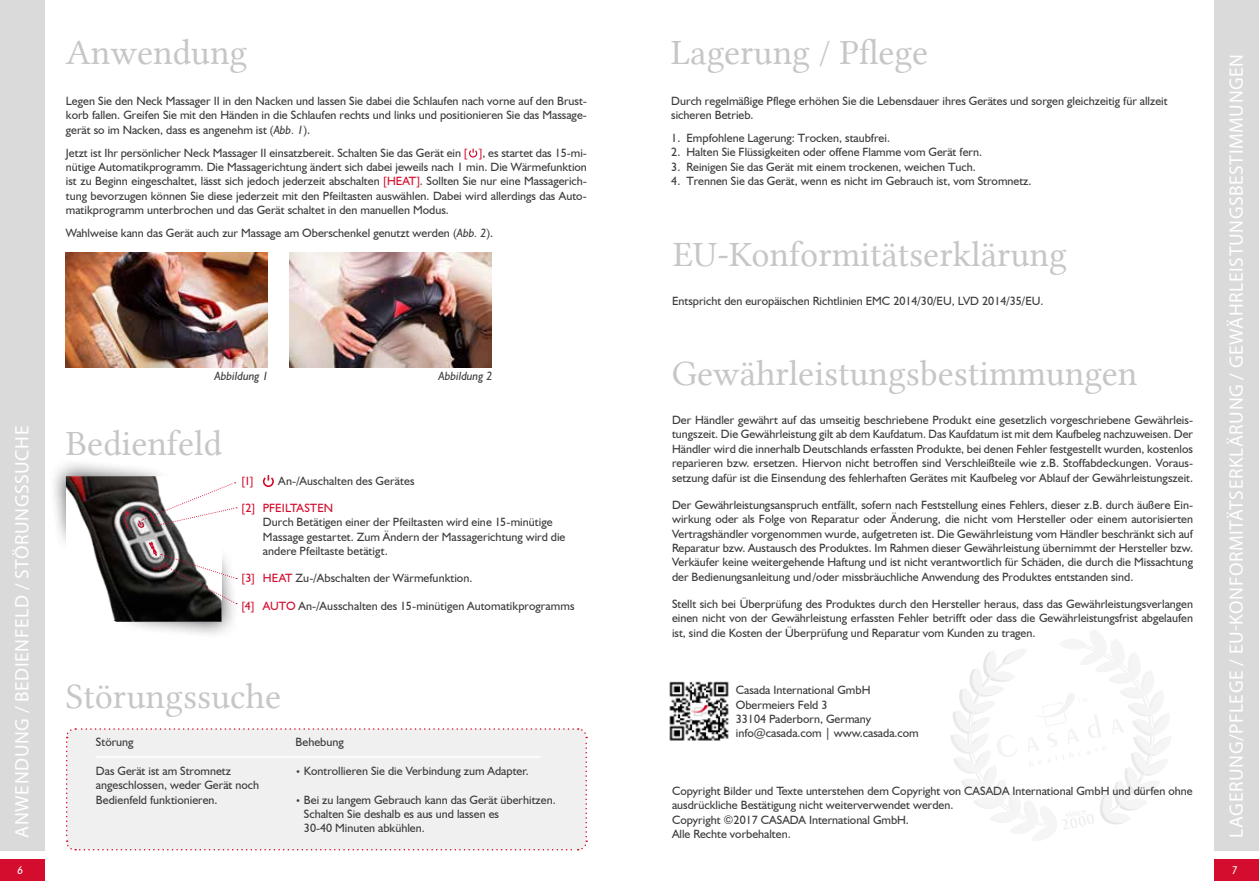
<style>
.page{position:relative;width:1259px;height:893px;background:#fff}
.page>*{position:absolute;margin:0;border:0;box-sizing:border-box;transform-origin:0 0}
.t1{font:36px "Lin Libertine";color:#c6c6c6}
.t2{font:19.5px "Myriad Pro";letter-spacing:.03em;color:#fff}
.t3{font:12px/14.4px "Humanist 521 BT";color:#3c3c3b}
.t4{font:italic 12px "Humanist 521 BT";color:#3c3c3b}
.t5{font:12px "Humanist 521 BT";letter-spacing:.005em;color:#d40c2d}
.t6{font:italic 11.25px "Humanist 521 BT";color:#fff}
.s1{font-style:italic}
.s2{color:#d40c2d}
.s3{font-size:9px}
</style>
<div class="page">
<div style="left:0;top:859px;width:45px;height:21px;background:#d40c2d"></div>
<div style="left:1214px;top:859px;width:45px;height:21px;background:#d40c2d"></div>
<div style="left:1214px;top:0;width:45px;height:850px;background:#dadada"></div>
<div style="left:0;top:0;width:45px;height:850px;background:#dadada"></div>
<div style="left:66px;top:728px;width:522px;height:123px;background:#f0f0f0"></div>
<hr style="left:96px;top:756px;width:444px;height:2px;background:#fff">
<svg style="left:951px;top:633px;width:216px;height:207px"></svg>
<svg style="left:262px;top:475px;width:12px;height:12px"></svg>
<div style="left:115px;top:544px;width:124px;height:95px;background:#000;opacity:.9"></div>
<div style="left:48px;top:458px;width:125px;height:95px;background:#000;opacity:.9"></div>
<svg style="left:66px;top:476px;width:171px;height:146px"></svg>
<svg style="left:469px;top:149px;width:9px;height:9px"></svg>
<img style="left:66px;top:253px;width:202px;height:114px">
<img style="left:289px;top:253px;width:203px;height:115px">
<img style="left:669px;top:681px;width:60px;height:60px">
<h1 class="t1" style="left:66px;top:32px;width:183px">Anwendung</h1>
<p class="t3" style="left:66px;top:93px;width:522px;text-align:justify">Legen Sie den Neck Massager II in den Nacken und lassen Sie dabei die Schlaufen nach vorne auf den Brust&shy;korb fallen. Greifen Sie mit den Händen in die Schlaufen rechts und links und positionieren Sie das Massage&shy;gerät so im Nacken, dass es angenehm ist (<span class="s1">Abb. 1</span>).</p>
<p class="t3" style="left:66px;top:145px;width:522px;text-align:justify">Jetzt ist Ihr persönlicher Neck Massager II einsatzbereit. Schalten Sie das Gerät ein <span class="s2">[ ]</span>, es startet das 15-mi&shy;nütige Automatikprogramm. Die Massagerichtung ändert sich dabei jeweils nach 1 min. Die Wärmefunktion ist zu Beginn eingeschaltet, lässt sich jedoch jederzeit abschalten <span class="s2">[HEAT]</span>. Sollten Sie nur eine Massagerich&shy;tung bevorzugen können Sie diese jederzeit mit den Pfeiltasten auswählen. Dabei wird allerdings das Auto&shy;matikprogramm unterbrochen und das Gerät schaltet in den manuellen Modus.</p>
<p class="t3" style="left:66px;top:225px;width:429px">Wahlweise kann das Gerät auch zur Massage am Oberschenkel genutzt werden (<span class="s1">Abb. 2</span>).</p>
<h2 class="t2" style="left:10px;top:837px;width:413px;rotate:-90deg">ANWENDUNG / BEDIENFELD / STÖRUNGSSUCHE</h2>
<p class="t4" style="left:215px;top:368px;width:55px">Abbildung 1</p>
<p class="t4" style="left:438px;top:368px;width:55px">Abbildung 2</p>
<h1 class="t1" style="left:66px;top:423px;width:157px">Bedienfeld</h1>
<p class="t5" style="left:242px;top:473px;width:14px">[1]</p>
<p class="t3" style="left:278px;top:473px;width:138px">An-/Auschalten des Gerätes</p>
<p class="t5" style="left:242px;top:501px;width:93px">[2] PFEILTASTEN</p>
<p class="t3" style="left:263px;top:515px;width:304px">Durch Betätigen einer der Pfeiltasten wird eine 15-minütige<br>Massage gestartet. Zum Ändern der Massagerichtung wird die andere Pfeiltaste betätigt.</p>
<p class="t3" style="left:242px;top:571px;width:232px"><span class="s2">[3] HEAT</span> Zu-/Abschalten der Wärmefunktion.</p>
<p class="t3" style="left:242px;top:598px;width:335px"><span class="s2">[4] AUTO</span> An-/Ausschalten des 15-minütigen Automatikprogramms</p>
<h1 class="t1" style="left:66px;top:676px;width:217px">Störungssuche</h1>
<p class="t3" style="left:96px;top:734px;width:39px">Störung</p>
<p class="t3" style="left:96px;top:763px;width:165px">Das Gerät ist am Stromnetz angeschlossen, weder Gerät noch<br>Bedienfeld funktionieren.</p>
<p class="t3" style="left:296px;top:734px;width:50px">Behebung</p>
<p class="t3" style="left:296px;top:763px;width:235px"><span class="s3">•</span> Kontrollieren Sie die Verbindung zum Adapter.</p>
<p class="t3" style="left:304px;top:792px;width:253px;text-indent:-8px"><span class="s3">•</span> Bei zu langem Gebrauch kann das Gerät überhitzen.<br>Schalten Sie deshalb es aus und lassen es<br>30-40 Minuten abkühlen.</p>
<h1 class="t1" style="left:671px;top:32px;width:258px">Lagerung / Pflege</h1>
<p class="t3" style="left:671px;top:93px;width:498px">Durch regelmäßige Pflege erhöhen Sie die Lebensdauer ihres Gerätes und sorgen gleichzeitig für allzeit sicheren Betrieb.</p>
<p class="t3" style="left:671px;top:130px;width:220px">1. Empfohlene Lagerung: Trocken, staubfrei.</p>
<p class="t3" style="left:671px;top:145px;width:312px">2. Halten Sie Flüssigkeiten oder offene Flamme vom Gerät fern.</p>
<p class="t3" style="left:671px;top:159px;width:306px">3. Reinigen Sie das Gerät mit einem trockenen, weichen Tuch.</p>
<p class="t3" style="left:671px;top:174px;width:362px">4. Trennen Sie das Gerät, wenn es nicht im Gebrauch ist, vom Stromnetz.</p>
<h1 class="t1" style="left:673px;top:234px;width:395px">EU-Konformitätserklärung</h1>
<p class="t3" style="left:672px;top:293px;width:373px">Entspricht den europäischen Richtlinien EMC 2014/30/EU, LVD 2014/35/EU.</p>
<h1 class="t1" style="left:672px;top:353px;width:467px">Gewährleistungsbestimmungen</h1>
<p class="t3" style="left:672px;top:412px;width:522px;text-align:justify">Der Händler gewährt auf das umseitig beschriebene Produkt eine gesetzlich vorgeschriebene Gewährleis&shy;tungszeit. Die Gewährleistung gilt ab dem Kaufdatum. Das Kaufdatum ist mit dem Kaufbeleg nachzuweisen. Der Händler wird die innerhalb Deutschlands erfassten Produkte, bei denen Fehler festgestellt wurden, kostenlos reparieren bzw. ersetzen. Hiervon nicht betroffen sind Verschleißteile wie z.B. Stoffabdeckungen. Voraus&shy;setzung dafür ist die Einsendung des fehlerhaften Gerätes mit Kaufbeleg vor Ablauf der Gewährleistungszeit.</p>
<p class="t3" style="left:672px;top:497px;width:522px;text-align:justify">Der Gewährleistungsanspruch entfällt, sofern nach Feststellung eines Fehlers, dieser z.B. durch äußere Ein&shy;wirkung oder als Folge von Reparatur oder Änderung, die nicht vom Hersteller oder einem autorisierten Vertragshändler vorgenommen wurde, aufgetreten ist. Die Gewährleistung vom Händler beschränkt sich auf Reparatur bzw. Austausch des Produktes. Im Rahmen dieser Gewährleistung übernimmt der Hersteller bzw.<br>Verkäufer keine weitergehende Haftung und ist nicht verantwortlich für Schäden, die durch die Missachtung der Bedienungsanleitung und/oder missbräuchliche Anwendung des Produktes entstanden sind.</p>
<p class="t3" style="left:672px;top:596px;width:522px;text-align:justify">Stellt sich bei Überprüfung des Produktes durch den Hersteller heraus, dass das Gewährleistungsverlangen einen nicht von der Gewährleistung erfassten Fehler betrifft oder dass die Gewährleistungsfrist abgelaufen ist, sind die Kosten der Überprüfung und Reparatur vom Kunden zu tragen.</p>
<p class="t3" style="left:736px;top:683px;width:184px">Casada International GmbH<br>Obermeiers Feld 3<br>33104 Paderborn, Germany info@casada.com | www.casada.com</p>
<p class="t3" style="left:672px;top:783px;width:522px">Copyright Bilder und Texte unterstehen dem Copyright von CASADA International GmbH und dürfen ohne ausdrückliche Bestätigung nicht weiterverwendet werden.<br>Copyright ©2017 CASADA International GmbH.<br>Alle Rechte vorbehalten.</p>
<h2 class="t2" style="left:1224px;top:837px;width:785px;rotate:-90deg">LAGERUNG/PFLEGE / EU-KONFORMITÄTSERKLÄRUNG / GEWÄHRLEISTUNGSBESTIMMUNGEN</h2>
<p class="t6" style="left:17px;top:863px;width:7px">6</p>
<p class="t6" style="left:1231px;top:863px;width:7px">7</p>
</div>
